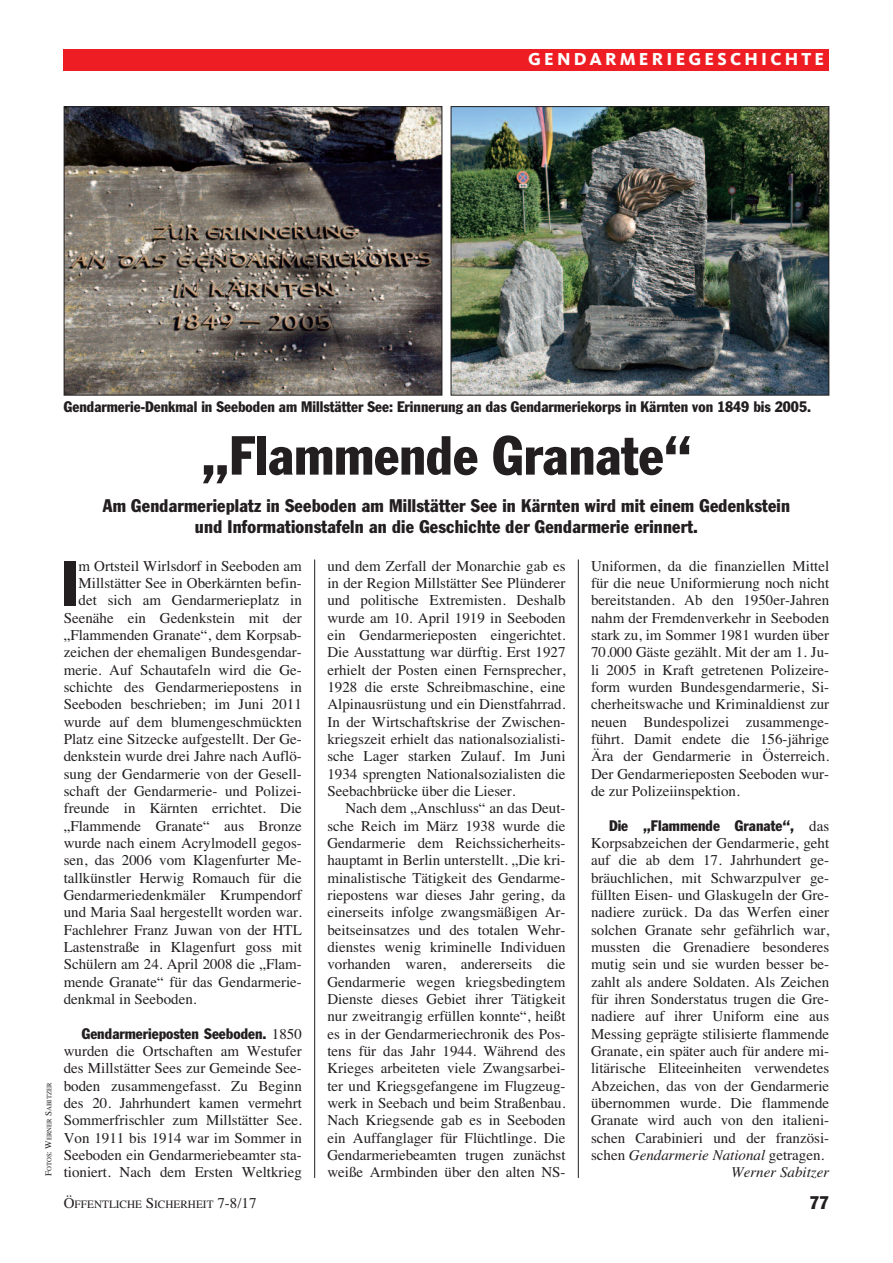
<style>
.page{position:relative;width:893px;height:1263px;background:#fff}
.page>*{position:absolute;margin:0;border:0;box-sizing:border-box;transform-origin:0 0}
.t1{font:condensed 62.7px "Franklin Gothic";color:#231f20}
.t2{font:condensed 54px "Franklin Gothic";color:#231f20}
.t3{font:condensed 18px/21.6px "Franklin Gothic";letter-spacing:.01em;color:#231f20;text-align:center}
.t4{font:800 18px "Kievit";letter-spacing:.175em;color:#fff}
.t5{font:15px/17.2px "Times";color:#231f20;text-align:justify}
.t6{font:condensed 15px "Franklin Gothic";color:#231f20}
.t7{font:italic 15px "Times";color:#231f20}
.t8{font:11.25px "Times";color:#231f20}
.t9{font:6.75px "Times";color:#231f20}
.s1{font-size:9px}
.s2{font-family:"Times";font-stretch:normal}
.s3{font-style:normal}
.s4{font-size:15px}
</style>
<div class="page">
<hr style="left:314px;top:559px;width:1px;height:619px;background:#231f20">
<div style="left:64px;top:49px;width:765px;height:21px;background:#ee1d23"></div>
<hr style="left:578px;top:559px;width:1px;height:619px;background:#231f20">
<img style="left:66px;top:108px;width:374px;height:285px">
<div style="left:64px;top:106px;width:378px;height:289px;border:1px solid #231f20"></div>
<img style="left:453px;top:108px;width:374px;height:285px">
<div style="left:451px;top:106px;width:378px;height:289px;border:1px solid #231f20"></div>
<p class="t4" style="left:528px;top:53px;width:297px">GENDARMERIEGESCHICHTE</p>
<p class="t9" style="left:45px;top:1176px;width:95px;rotate:-90deg"><span class="s1">F</span>OTOS<span class="s1">: W</span>ERNER <span class="s1">S</span>ABITZER</p>
<p class="t6" style="left:64px;top:401px;width:749px">Gendarmerie-Denkmal in Seeboden am Millstätter See: Erinnerung an das Gendarmeriekorps in Kärnten von 1849 bis 2005.</p>
<h2 class="t2" style="left:201px;top:436px;width:492px">„Flammende Granate“</h2>
<p class="t3" style="left:103px;top:496px;width:689px">Am Gendarmerieplatz in Seeboden am Millstätter See in Kärnten wird mit einem Gedenkstein und Informationstafeln an die Geschichte der Gendarmerie erinnert.</p>
<h1 class="t1" style="left:61px;top:561px;width:19px">I</h1>
<p class="t5" style="left:79px;top:557px;width:225px">m Ortsteil Wirlsdorf in Seeboden am</p>
<p class="t5" style="left:79px;top:574px;width:225px">Millstätter See in Oberkärnten befin-</p>
<p class="t5" style="left:79px;top:592px;width:225px">det sich am Gendarmerieplatz in</p>
<p class="t5" style="left:64px;top:609px;width:240px">Seenähe ein Gedenkstein mit der</p>
<p class="t5" style="left:64px;top:626px;width:240px">„Flammenden Granate“, dem Korpsab-</p>
<p class="t5" style="left:64px;top:644px;width:240px">zeichen der ehemaligen Bundesgendar-</p>
<p class="t5" style="left:64px;top:661px;width:240px">merie. Auf Schautafeln wird die Ge-</p>
<p class="t5" style="left:64px;top:678px;width:240px">schichte des Gendarmeriepostens in</p>
<p class="t5" style="left:64px;top:695px;width:240px">Seeboden beschrieben; im Juni 2011</p>
<p class="t5" style="left:64px;top:713px;width:240px">wurde auf dem blumengeschmückten</p>
<p class="t5" style="left:64px;top:730px;width:240px">Platz eine Sitzecke aufgestellt. Der Ge-</p>
<p class="t5" style="left:64px;top:747px;width:240px">denkstein wurde drei Jahre nach Auflö-</p>
<p class="t5" style="left:64px;top:765px;width:240px">sung der Gendarmerie von der Gesell-</p>
<p class="t5" style="left:64px;top:782px;width:240px">schaft der Gendarmerie- und Polizei-</p>
<p class="t5" style="left:64px;top:799px;width:240px">freunde in Kärnten errichtet. Die</p>
<p class="t5" style="left:64px;top:817px;width:240px">„Flammende Granate“ aus Bronze</p>
<p class="t5" style="left:64px;top:834px;width:240px">wurde nach einem Acrylmodell gegos-</p>
<p class="t5" style="left:64px;top:851px;width:240px">sen, das 2006 vom Klagenfurter Me-</p>
<p class="t5" style="left:64px;top:869px;width:240px">tallkünstler Herwig Romauch für die</p>
<p class="t5" style="left:64px;top:886px;width:240px">Gendarmeriedenkmäler Krumpendorf</p>
<p class="t5" style="left:64px;top:903px;width:240px">und Maria Saal hergestellt worden war.</p>
<p class="t5" style="left:64px;top:921px;width:240px">Fachlehrer Franz Juwan von der HTL</p>
<p class="t5" style="left:64px;top:938px;width:240px">Lastenstraße in Klagenfurt goss mit</p>
<p class="t5" style="left:64px;top:955px;width:240px">Schülern am 24. April 2008 die „Flam-</p>
<p class="t5" style="left:64px;top:973px;width:240px">mende Granate“ für das Gendarmerie-</p>
<p class="t5" style="left:64px;top:990px;width:134px">denkmal in Seeboden.</p>
<p class="t6" style="left:82px;top:1028px;width:222px">Gendarmerieposten Seeboden. <span class="s2">1850</span></p>
<p class="t5" style="left:64px;top:1042px;width:240px">wurden die Ortschaften am Westufer des Millstätter Sees zur Gemeinde See&shy;boden zusammengefasst. Zu Beginn des 20. Jahrhundert kamen vermehrt Sommerfrischler zum Millstätter See.<br>Von 1911 bis 1914 war im Sommer in Seeboden ein Gendarmeriebeamter sta&shy;tioniert. Nach dem Ersten Weltkrieg</p>
<p class="t5" style="left:327px;top:557px;width:240px">und dem Zerfall der Monarchie gab es in der Region Millstätter See Plünderer und politische Extremisten. Deshalb wurde am 10. April 1919 in Seeboden ein Gendarmerieposten eingerichtet.<br>Die Ausstattung war dürftig. Erst 1927 erhielt der Posten einen Fernsprecher, 1928 die erste Schreibmaschine, eine Alpinausrüstung und ein Dienstfahrrad.<br>In der Wirtschaftskrise der Zwischen&shy;kriegszeit erhielt das nationalsozialisti&shy;sche Lager starken Zulauf. Im Juni 1934 sprengten Nationalsozialisten die Seebachbrücke über die Lieser.</p>
<p class="t5" style="left:327px;top:799px;width:240px;text-indent:18px">Nach dem „Anschluss“ an das Deut&shy;sche Reich im März 1938 wurde die Gendarmerie dem Reichssicherheits&shy;hauptamt in Berlin unterstellt. „Die kri&shy;minalistische Tätigkeit des Gendarme&shy;riepostens war dieses Jahr gering, da einerseits infolge zwangsmäßigen Ar&shy;beitseinsatzes und des totalen Wehr&shy;dienstes wenig kriminelle Individuen vorhanden waren, andererseits die Gendarmerie wegen kriegsbedingtem Dienste dieses Gebiet ihrer Tätigkeit nur zweitrangig erfüllen konnte“, heißt es in der Gendarmeriechronik des Pos&shy;tens für das Jahr 1944. Während des Krieges arbeiteten viele Zwangsarbei&shy;ter und Kriegsgefangene im Flugzeug&shy;werk in Seebach und beim Straßenbau.<br>Nach Kriegsende gab es in Seeboden ein Auffanglager für Flüchtlinge. Die Gendarmeriebeamten trugen zunächst weiße Armbinden über den alten NS-</p>
<p class="t5" style="left:591px;top:557px;width:240px">Uniformen, da die finanziellen Mittel für die neue Uniformierung noch nicht bereitstanden. Ab den 1950er-Jahren nahm der Fremdenverkehr in Seeboden stark zu, im Sommer 1981 wurden über 70.000 Gäste gezählt. Mit der am 1. Ju&shy;li 2005 in Kraft getretenen Polizeire&shy;form wurden Bundesgendarmerie, Si&shy;cherheitswache und Kriminaldienst zur neuen Bundespolizei zusammenge&shy;führt. Damit endete die 156-jährige Ära der Gendarmerie in Österreich.<br>Der Gendarmerieposten Seeboden wur&shy;de zur Polizeiinspektion.</p>
<p class="t6" style="left:609px;top:820px;width:222px">Die „Flammende Granate“, <span class="s2">das</span></p>
<p class="t5" style="left:591px;top:834px;width:240px">Korpsabzeichen der Gendarmerie, geht</p>
<p class="t5" style="left:591px;top:851px;width:240px">auf die ab dem 17. Jahrhundert ge-</p>
<p class="t5" style="left:591px;top:869px;width:240px">bräuchlichen, mit Schwarzpulver ge-</p>
<p class="t5" style="left:591px;top:886px;width:240px">füllten Eisen- und Glaskugeln der Gre-</p>
<p class="t5" style="left:591px;top:903px;width:240px">nadiere zurück. Da das Werfen einer</p>
<p class="t5" style="left:591px;top:921px;width:240px">solchen Granate sehr gefährlich war,</p>
<p class="t5" style="left:591px;top:938px;width:240px">mussten die Grenadiere besonderes</p>
<p class="t5" style="left:591px;top:955px;width:240px">mutig sein und sie wurden besser be-</p>
<p class="t5" style="left:591px;top:973px;width:240px">zahlt als andere Soldaten. Als Zeichen</p>
<p class="t5" style="left:591px;top:990px;width:240px">für ihren Sonderstatus trugen die Gre-</p>
<p class="t5" style="left:591px;top:1007px;width:240px">nadiere auf ihrer Uniform eine aus</p>
<p class="t5" style="left:591px;top:1025px;width:240px">Messing geprägte stilisierte flammende</p>
<p class="t5" style="left:591px;top:1042px;width:240px">Granate, ein später auch für andere mi-</p>
<p class="t5" style="left:591px;top:1059px;width:240px">litärische Eliteeinheiten verwendetes</p>
<p class="t5" style="left:591px;top:1077px;width:240px">Abzeichen, das von der Gendarmerie</p>
<p class="t5" style="left:591px;top:1094px;width:240px">übernommen wurde. Die flammende</p>
<p class="t5" style="left:591px;top:1111px;width:240px">Granate wird auch von den italieni-</p>
<p class="t5" style="left:591px;top:1129px;width:240px">schen Carabinieri und der französi-</p>
<p class="t7" style="left:591px;top:1146px;width:235px"><span class="s3">schen</span> Gendarmerie National <span class="s3">getragen.</span></p>
<p class="t7" style="left:731px;top:1163px;width:99px">Werner Sabitzer</p>
<p class="t8" style="left:64px;top:1198px;width:194px"><span class="s4">Ö</span>FFENTLICHE <span class="s4">S</span>ICHERHEIT <span class="s4">7-8/17</span></p>
<p class="t3" style="left:810px;top:1193px;width:21px">77</p>
</div>
